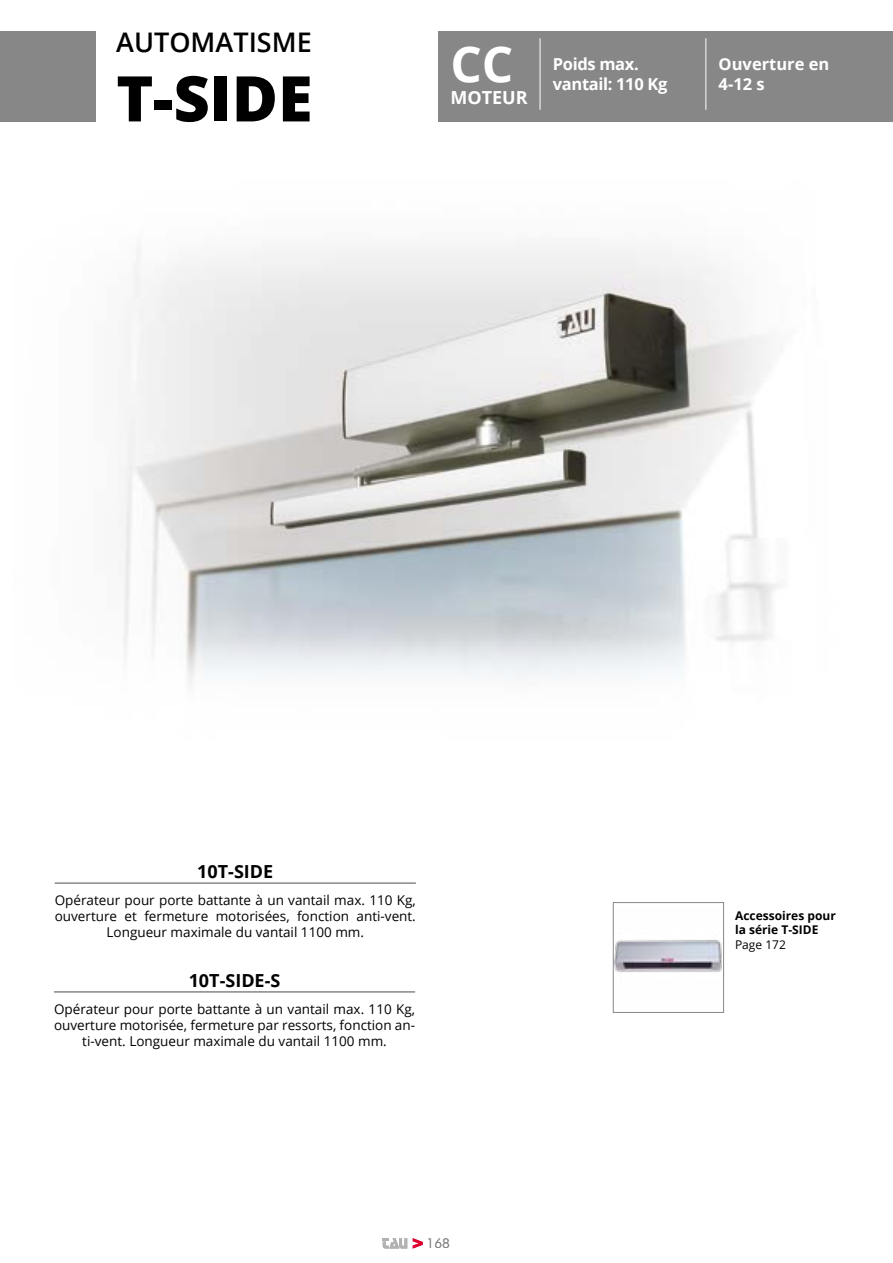
<style>
.page{position:relative;width:893px;height:1263px;background:#fff}
.page>*{position:absolute;margin:0;border:0;box-sizing:border-box;transform-origin:0 0}
.t1{font:800 63px "Open Sans";color:#000}
.t2{font:700 49.5px "Open Sans";color:#fff}
.t3{font:600 27px "Open Sans";color:#000}
.t4{font:700 18px "Open Sans";color:#000}
.t5{font:700 18px "Open Sans";color:#fff}
.t6{font:700 16.5px/19.8px "Open Sans";letter-spacing:-.02em;color:#fff}
.t7{font:700 16.5px/19.8px "Open Sans";color:#fff}
.t8{font:13.5px/16.2px "Open Sans";color:#000;text-align:center}
.t9{font:300 13.5px "Futura BT";color:#878787}
.t10{font:700 12px/14.4px "Open Sans";color:#000}
.t11{font:12px "Open Sans";color:#000}
</style>
<div class="page">
<svg style="left:413px;top:1238px;width:10px;height:10px"></svg>
<svg style="left:383px;top:1238px;width:24px;height:10px"></svg>
<div style="left:0;top:31px;width:96px;height:91px;background:#878787"></div>
<img style="left:120px;top:245px;width:660px;height:441px">
<hr style="left:55px;top:882px;width:361px;height:2px;background:#878787">
<hr style="left:54px;top:991px;width:361px;height:2px;background:#878787">
<img style="left:615px;top:939px;width:107px;height:40px">
<div style="left:613px;top:902px;width:111px;height:111px;border:1px solid #878787"></div>
<div style="left:439px;top:31px;width:454px;height:91px;background:#878787"></div>
<hr style="left:540px;top:38px;width:1px;height:72px;background:#fff">
<hr style="left:705px;top:38px;width:1px;height:72px;background:#fff">
<h3 class="t3" style="left:116px;top:24px;width:197px">AUTOMATISME</h3>
<h1 class="t1" style="left:116px;top:51px;width:198px">T-SIDE</h1>
<h2 class="t2" style="left:450px;top:29px;width:65px">CC</h2>
<h3 class="t5" style="left:450px;top:85px;width:79px">MOTEUR</h3>
<p class="t6" style="left:553px;top:54px;width:116px">Poids max. vantail: 110 Kg</p>
<p class="t7" style="left:719px;top:54px;width:112px">Ouverture en<br>4-12 s</p>
<h3 class="t4" style="left:197px;top:858px;width:78px">10T-SIDE</h3>
<p class="t8" style="left:55px;top:891px;width:363px">Opérateur pour porte battante à un vantail max. 110 Kg, ouverture et fermeture motorisées, fonction anti-vent.<br>Longueur maximale du vantail 1100 mm.</p>
<h3 class="t4" style="left:189px;top:967px;width:93px">10T-SIDE-S</h3>
<p class="t8" style="left:54px;top:1000px;width:363px">Opérateur pour porte battante à un vantail max. 110 Kg, ouverture motorisée, fermeture par ressorts, fonction an&shy;ti-vent. Longueur maximale du vantail 1100 mm.</p>
<p class="t9" style="left:427px;top:1235px;width:25px">168</p>
<p class="t10" style="left:735px;top:908px;width:102px">Accessoires pour la série T-SIDE</p>
<p class="t11" style="left:735px;top:936px;width:52px">Page 172</p>
</div>
